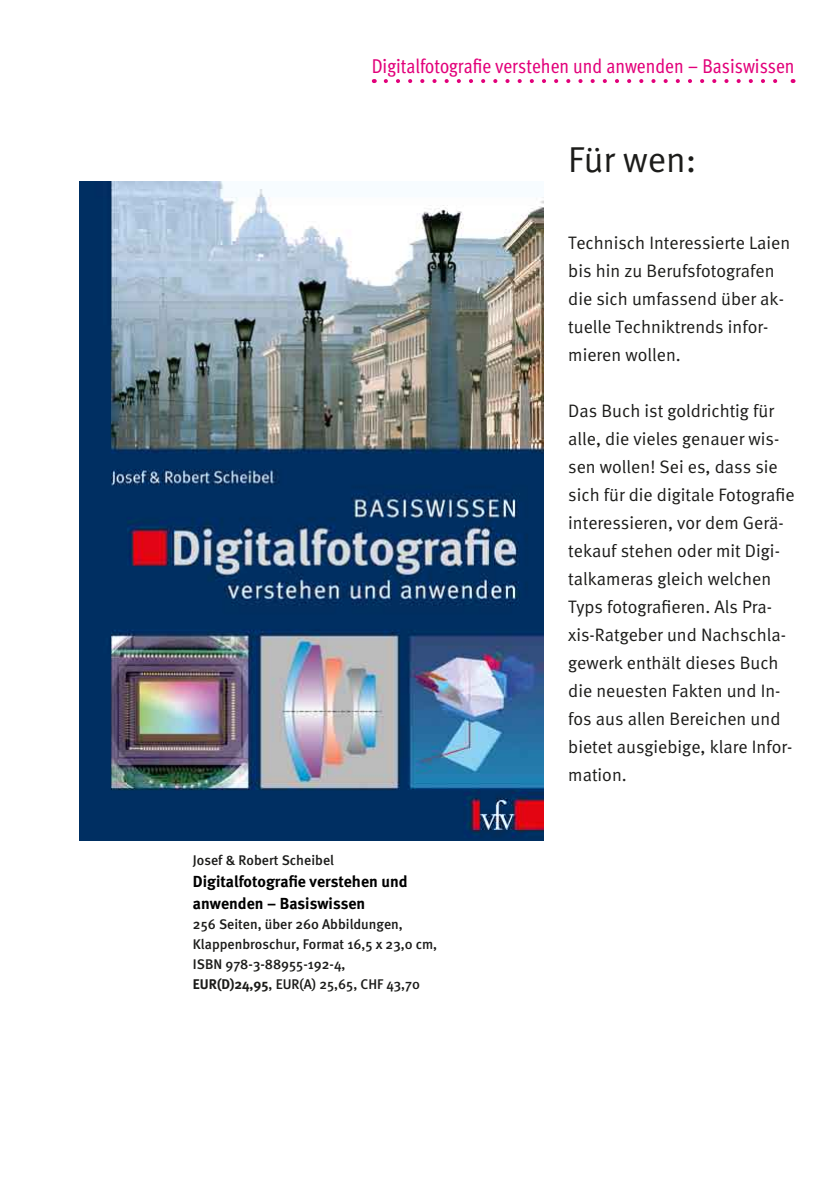
<style>
.page{position:relative;width:840px;height:1191px;background:#fff}
.page>*{position:absolute;margin:0;border:0;box-sizing:border-box;transform-origin:0 0}
.t1{font:36px "Meta Normal";color:#1c1c1a}
.t2{font:20px "Meta Cond";color:#e2007a}
.t3{font:18px/28px "Meta Normal";color:#1c1c1a}
.t4{font:700 16px/22px "Meta";color:#000}
.t5{font:500 14px/20px "Meta";color:#1c1c1a}
.s1{font-weight:700}
</style>
<div class="page">
<img style="left:79px;top:181px;width:464px;height:659px">
<svg style="left:385px;top:79px;width:393px;height:4px"></svg>
<p class="t2" style="left:371px;top:55px;width:424px">Digitalfotografie verstehen und anwenden – Basiswissen</p>
<h1 class="t1" style="left:568px;top:138px;width:130px">Für wen:</h1>
<p class="t3" style="left:568px;top:228px;width:223px">Technisch Interessierte Laien bis hin zu Berufsfotografen die sich umfassend über ak&shy;tuelle Techniktrends infor&shy;mieren wollen.</p>
<p class="t5" style="left:193px;top:849px;width:142px">Josef &amp; Robert Scheibel</p>
<p class="t4" style="left:193px;top:869px;width:216px">Digitalfotografie verstehen und anwenden – Basiswissen</p>
<p class="t5" style="left:193px;top:913px;width:245px">256 Seiten, über 260 Abbildungen, Klappenbroschur, Format 16,5 x 23,0 cm, ISBN 978-3-88955-192-4,<br><span class="s1">EUR(D)24,95</span>, EUR(A) 25,65, CHF 43,70</p>
<p class="t3" style="left:568px;top:396px;width:228px">Das Buch ist goldrichtig für alle, die vieles genauer wis&shy;sen wollen! Sei es, dass sie sich für die digitale Fotografie interessieren, vor dem Gerä&shy;tekauf stehen oder mit Digi&shy;talkameras gleich welchen<br>Typs fotografieren. Als Pra&shy;xis-Ratgeber und Nachschla&shy;gewerk enthält dieses Buch die neuesten Fakten und In&shy;fos aus allen Bereichen und bietet ausgiebige, klare Infor&shy;mation.</p>
</div>
